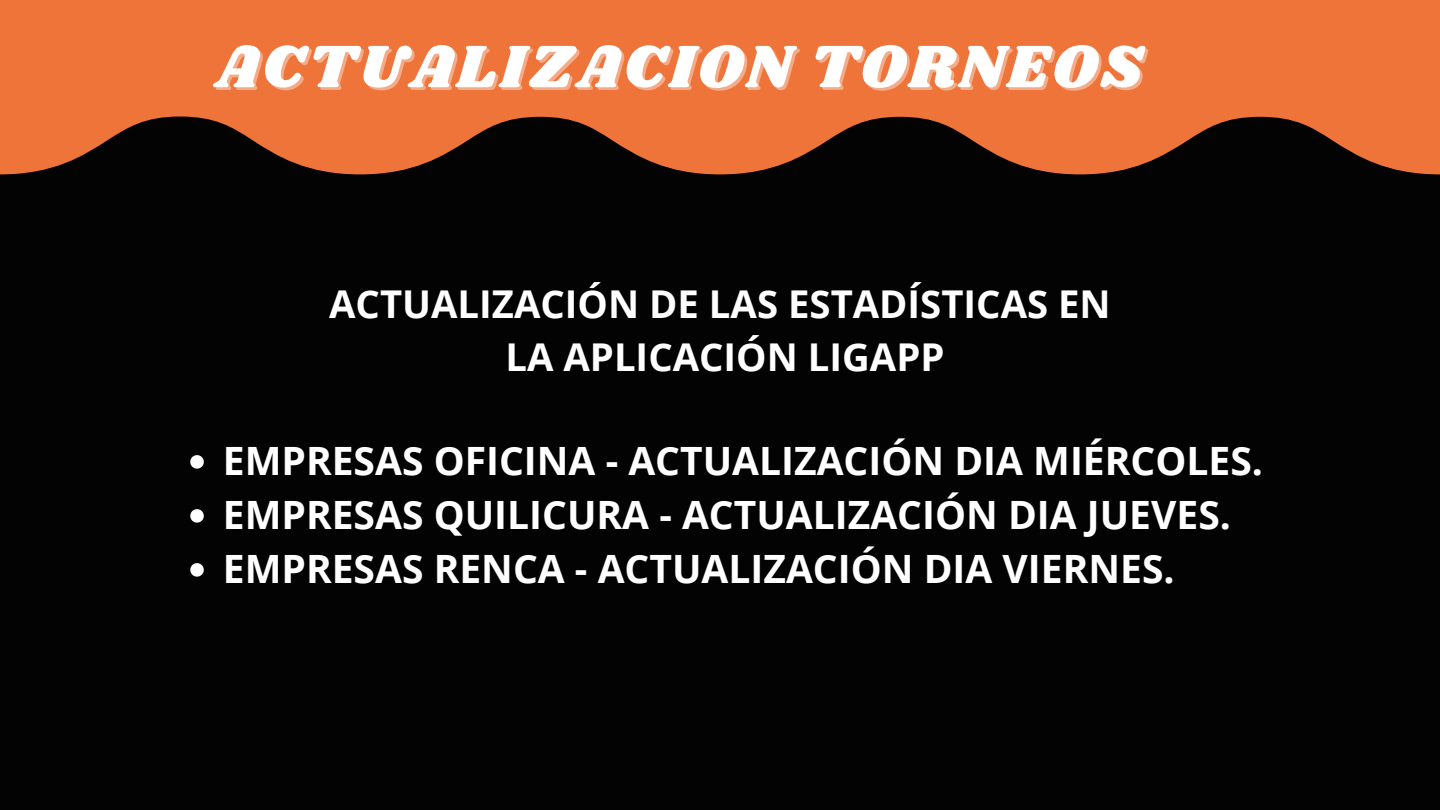
<style>
.page{position:relative;width:1440px;height:810px;background:#030303}
.page>*{position:absolute;margin:0;border:0;box-sizing:border-box;transform-origin:0 0}
.t1{font:62.1px "Shrikhand";letter-spacing:.05em;color:#fff}
.t2{font:700 39px "Open Sans";color:#fff}
.t3{font:700 38.3px/53.2px "Open Sans";color:#fff;text-align:center}
</style>
<div class="page">
<svg style="left:0;top:0;width:1440px;height:174px;background:#ca6231"></svg>
<svg style="left:190px;top:455px;width:14px;height:14px"></svg>
<svg style="left:190px;top:509px;width:14px;height:14px"></svg>
<svg style="left:190px;top:563px;width:14px;height:14px"></svg>
<p class="t1" style="left:215px;top:24px;width:929px">ACTUALIZACION TORNEOS</p>
<p class="t3" style="left:329px;top:277px;width:783px">ACTUALIZACIÓN DE LAS ESTADÍSTICAS EN<br>LA APLICACIÓN LIGAPP</p>
<h1 class="t2" style="left:223px;top:434px;width:1042px">EMPRESAS OFICINA - ACTUALIZACIÓN DIA MIÉRCOLES.</h1>
<h2 class="t2" style="left:223px;top:488px;width:1010px">EMPRESAS QUILICURA - ACTUALIZACIÓN DIA JUEVES.</h2>
<p class="t2" style="left:223px;top:542px;width:953px">EMPRESAS RENCA - ACTUALIZACIÓN DIA VIERNES.</p>
</div>
